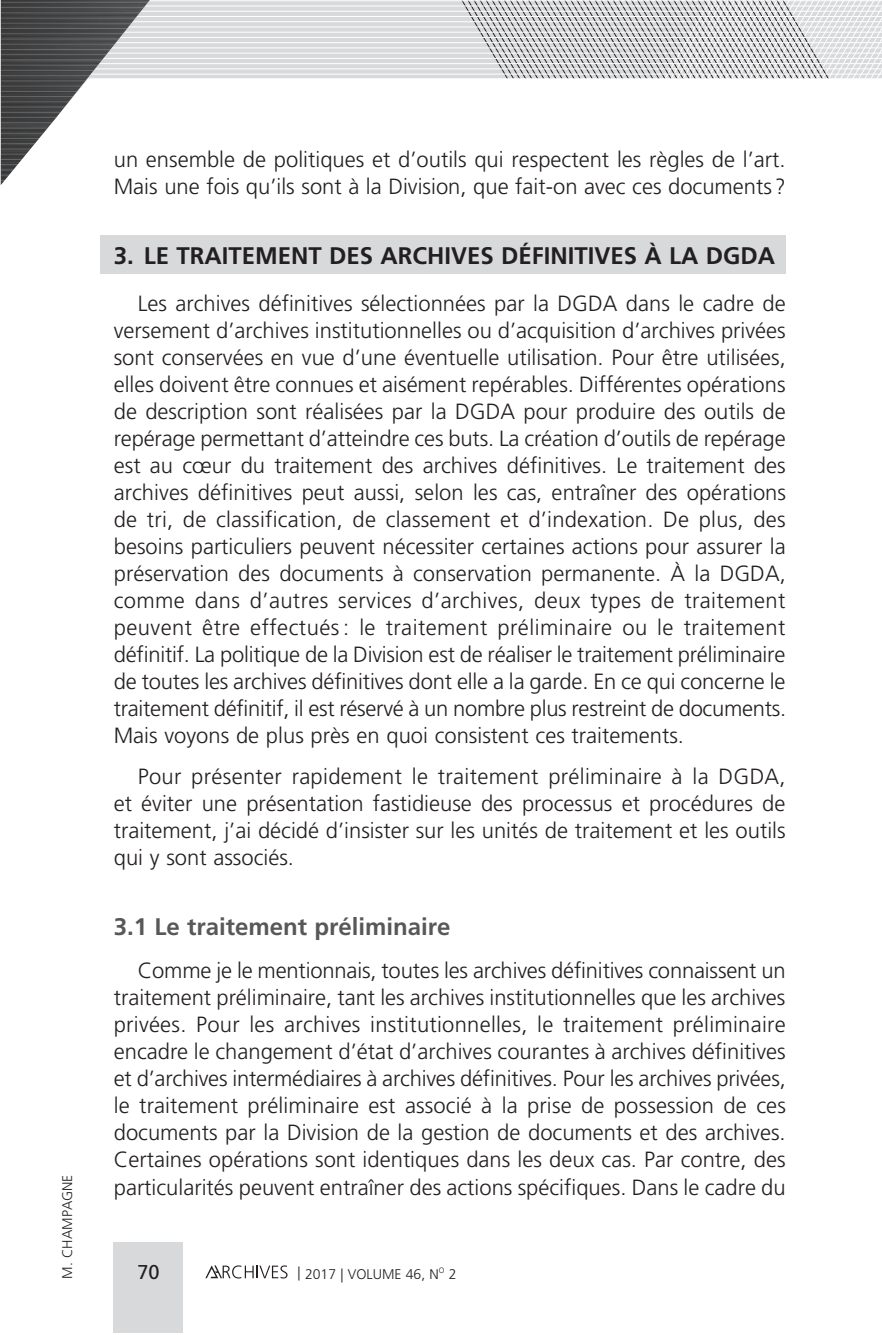
<style>
.page{position:relative;width:882px;height:1335px;background:#fff}
.page>*{position:absolute;margin:0;border:0;box-sizing:border-box;transform-origin:0 0}
.t1{font:700 24px "Frutiger LT Std";color:#231f20}
.t2{font:700 24px "Frutiger LT Std";color:#57585a}
.t3{font:300 22px/27px "Frutiger LT Std";color:#231f20;text-align:justify}
.t4{font:20px "Frutiger LT Std";color:#231f20}
.t5{font:300 14px "Frutiger LT Std";color:#231f20}
</style>
<div class="page">
<svg style="left:238px;top:1px;width:434px;height:78px;background:#cccdcf"></svg>
<hr style="left:1px;top:6px;width:881px;height:1px;background:#fff">
<hr style="left:1px;top:11px;width:881px;height:1px;background:#fff">
<hr style="left:1px;top:16px;width:881px;height:1px;background:#fff">
<hr style="left:1px;top:21px;width:881px;height:1px;background:#fff">
<hr style="left:1px;top:27px;width:881px;height:1px;background:#fff">
<hr style="left:1px;top:32px;width:881px;height:1px;background:#fff">
<hr style="left:1px;top:37px;width:881px;height:1px;background:#fff">
<hr style="left:1px;top:42px;width:881px;height:1px;background:#fff">
<hr style="left:1px;top:47px;width:881px;height:1px;background:#fff">
<hr style="left:1px;top:53px;width:881px;height:1px;background:#fff">
<hr style="left:1px;top:58px;width:881px;height:1px;background:#fff">
<hr style="left:1px;top:63px;width:881px;height:1px;background:#fff">
<hr style="left:1px;top:68px;width:881px;height:1px;background:#fff">
<hr style="left:1px;top:74px;width:881px;height:1px;background:#fff">
<svg style="left:1px;top:0;width:236px;height:185px"></svg>
<hr style="left:1px;top:2px;width:236px;height:1px;background:#fff">
<hr style="left:1px;top:7px;width:236px;height:1px;background:#fff">
<hr style="left:1px;top:12px;width:236px;height:1px;background:#fff">
<hr style="left:1px;top:18px;width:236px;height:1px;background:#fff">
<hr style="left:1px;top:23px;width:236px;height:1px;background:#fff">
<hr style="left:1px;top:28px;width:236px;height:1px;background:#fff">
<hr style="left:1px;top:33px;width:236px;height:1px;background:#fff">
<hr style="left:1px;top:39px;width:236px;height:1px;background:#fff">
<hr style="left:1px;top:44px;width:236px;height:1px;background:#fff">
<hr style="left:1px;top:49px;width:236px;height:1px;background:#fff">
<hr style="left:1px;top:54px;width:236px;height:1px;background:#fff">
<hr style="left:1px;top:59px;width:236px;height:1px;background:#fff">
<hr style="left:1px;top:65px;width:236px;height:1px;background:#fff">
<hr style="left:1px;top:70px;width:236px;height:1px;background:#fff">
<hr style="left:1px;top:75px;width:236px;height:1px;background:#fff">
<hr style="left:1px;top:80px;width:236px;height:1px;background:#fff">
<hr style="left:1px;top:86px;width:236px;height:1px;background:#fff">
<hr style="left:1px;top:91px;width:236px;height:1px;background:#fff">
<hr style="left:1px;top:96px;width:236px;height:1px;background:#fff">
<hr style="left:1px;top:101px;width:236px;height:1px;background:#fff">
<hr style="left:1px;top:107px;width:236px;height:1px;background:#fff">
<hr style="left:1px;top:112px;width:236px;height:1px;background:#fff">
<hr style="left:1px;top:117px;width:236px;height:1px;background:#fff">
<hr style="left:1px;top:122px;width:236px;height:1px;background:#fff">
<hr style="left:1px;top:128px;width:236px;height:1px;background:#fff">
<hr style="left:1px;top:133px;width:236px;height:1px;background:#fff">
<hr style="left:1px;top:138px;width:236px;height:1px;background:#fff">
<hr style="left:1px;top:143px;width:236px;height:1px;background:#fff">
<hr style="left:1px;top:149px;width:236px;height:1px;background:#fff">
<hr style="left:1px;top:154px;width:236px;height:1px;background:#fff">
<hr style="left:1px;top:159px;width:236px;height:1px;background:#fff">
<hr style="left:1px;top:164px;width:236px;height:1px;background:#fff">
<hr style="left:1px;top:169px;width:236px;height:1px;background:#fff">
<hr style="left:1px;top:175px;width:236px;height:1px;background:#fff">
<hr style="left:1px;top:180px;width:236px;height:1px;background:#fff">
<div style="left:113px;top:1242px;width:70px;height:90px;background:#d8d9db"></div>
<svg style="left:205px;top:1265px;width:83px;height:13px"></svg>
<div style="left:100px;top:236px;width:686px;height:38px;background:#d8d9db"></div>
<svg style="left:773px;top:0;width:109px;height:79px"></svg>
<p class="t5" style="left:59px;top:1278px;width:105px;rotate:-90deg">M. CHAMPAGNE</p>
<p class="t3" style="left:114px;top:146px;width:673px">un ensemble de politiques et d’outils qui respectent les règles de l’art.<br>Mais une fois qu’ils sont à la Division, que fait-on avec ces documents?</p>
<p class="t1" style="left:114px;top:241px;width:663px">3. LE TRAITEMENT DES ARCHIVES DÉFINITIVES À LA DGDA</p>
<p class="t3" style="left:114px;top:290px;width:674px;text-indent:24px">Les archives définitives sélectionnées par la DGDA dans le cadre de versement d’archives institutionnelles ou d’acquisition d’archives privées sont conservées en vue d’une éventuelle utilisation. Pour être utilisées, elles doivent être connues et aisément repérables. Différentes opérations de description sont réalisées par la DGDA pour produire des outils de repérage permettant d’atteindre ces buts. La création d’outils de repérage est au cœur du traitement des archives définitives. Le traitement des archives définitives peut aussi, selon les cas, entraîner des opérations de tri, de classification, de classement et d’indexation. De plus, des besoins particuliers peuvent nécessiter certaines actions pour assurer la préservation des documents à conservation permanente. À la DGDA, comme dans d’autres services d’archives, deux types de traitement peuvent être effectués: le traitement préliminaire ou le traitement définitif. La politique de la Division est de réaliser le traitement préliminaire de toutes les archives définitives dont elle a la garde. En ce qui concerne le traitement définitif, il est réservé à un nombre plus restreint de documents.<br>Mais voyons de plus près en quoi consistent ces traitements.</p>
<p class="t3" style="left:114px;top:763px;width:674px;text-indent:24px">Pour présenter rapidement le traitement préliminaire à la DGDA, et éviter une présentation fastidieuse des processus et procédures de traitement, j’ai décidé d’insister sur les unités de traitement et les outils qui y sont associés.</p>
<p class="t2" style="left:114px;top:913px;width:338px">3.1 Le traitement préliminaire</p>
<p class="t3" style="left:114px;top:957px;width:674px;text-indent:24px">Comme je le mentionnais, toutes les archives définitives connaissent un traitement préliminaire, tant les archives institutionnelles que les archives privées. Pour les archives institutionnelles, le traitement préliminaire encadre le changement d’état d’archives courantes à archives définitives et d’archives intermédiaires à archives définitives. Pour les archives privées, le traitement préliminaire est associé à la prise de possession de ces documents par la Division de la gestion de documents et des archives.<br>Certaines opérations sont identiques dans les deux cas. Par contre, des particularités peuvent entraîner des actions spécifiques. Dans le cadre du</p>
<p class="t4" style="left:137px;top:1260px;width:24px">70</p>
<p class="t5" style="left:298px;top:1265px;width:160px">| 2017 | VOLUME 46, N<sup>O</sup> 2</p>
</div>
